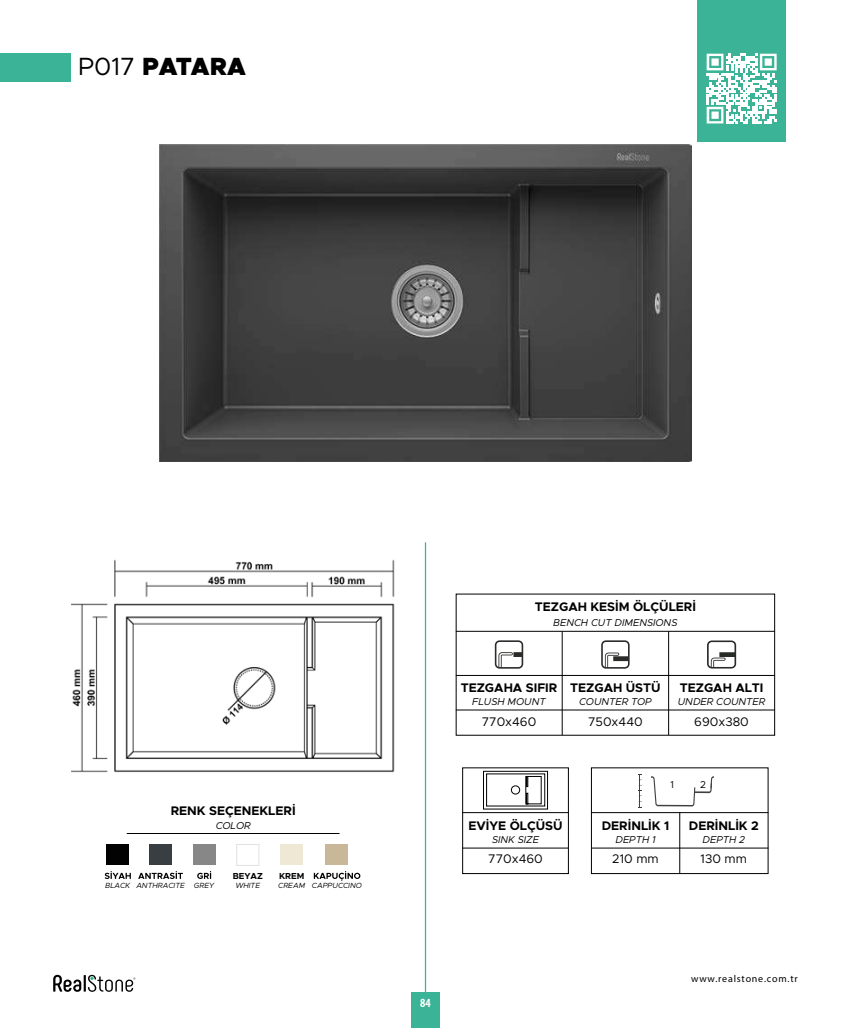
<style>
.page{position:relative;width:851px;height:1028px;background:#fff}
.page>*{position:absolute;margin:0;border:0;box-sizing:border-box;transform-origin:0 0}
.t1{font:900 25px "Metropolis";color:#000}
.t2{font:700 12.5px "Metropolis";color:#000}
.t3{font:12.5px "Metropolis";color:#000}
.t4{font:700 condensed 12.5px "Myriad Pro";color:#fff}
.t5{font:italic 10px "Metropolis";color:#000}
.t6{font:10px "Myriad Pro";letter-spacing:.08em;color:#000}
.t7{font:10px "Metropolis";color:#000}
.t8{font:700 8.75px "Metropolis";color:#000}
.t9{font:italic 7.5px "Metropolis";color:#000}
.s1{font-weight:400}
</style>
<div class="page">
<svg style="left:53px;top:974px;width:82px;height:17px"></svg>
<div style="left:411px;top:992px;width:28px;height:36px;background:#3ab396"></div>
<svg style="left:651px;top:776px;width:62px;height:30px"></svg>
<div style="left:0;top:53px;width:71px;height:28px;background:#3ab396"></div>
<hr style="left:425px;top:542px;width:1px;height:450px;background:#3ab396">
<svg style="left:105px;top:871px;width:26px;height:8px"></svg>
<svg style="left:138px;top:871px;width:45px;height:8px"></svg>
<svg style="left:197px;top:871px;width:14px;height:8px"></svg>
<div style="left:280px;top:844px;width:23px;height:21px;background:#efe8d4"></div>
<div style="left:236px;top:844px;width:23px;height:22px;background:#fff;border:1px solid #e1e1e1"></div>
<div style="left:193px;top:844px;width:22px;height:21px;background:#878787"></div>
<div style="left:149px;top:844px;width:23px;height:21px;background:#393e42"></div>
<div style="left:107px;top:844px;width:22px;height:21px;background:#020203"></div>
<svg style="left:314px;top:871px;width:46px;height:9px"></svg>
<div style="left:326px;top:844px;width:22px;height:21px;background:#c9b799"></div>
<hr style="left:127px;top:833px;width:212px;height:1px;background:#000">
<hr style="left:462px;top:848px;width:106px;height:1px;background:#000">
<hr style="left:462px;top:812px;width:106px;height:1px;background:#000">
<div style="left:462px;top:767px;width:106px;height:107px;border:1px solid #000"></div>
<hr style="left:561px;top:631px;width:1px;height:104px;background:#000">
<hr style="left:668px;top:631px;width:1px;height:104px;background:#000">
<hr style="left:456px;top:709px;width:318px;height:1px;background:#000">
<hr style="left:456px;top:675px;width:318px;height:1px;background:#000">
<hr style="left:456px;top:631px;width:318px;height:1px;background:#000">
<svg style="left:601px;top:640px;width:28px;height:28px"></svg>
<svg style="left:494px;top:640px;width:29px;height:28px"></svg>
<svg style="left:707px;top:640px;width:29px;height:28px"></svg>
<img style="left:72px;top:559px;width:322px;height:214px">
<img style="left:159px;top:144px;width:532px;height:318px">
<svg style="left:483px;top:770px;width:65px;height:39px"></svg>
<hr style="left:679px;top:812px;width:1px;height:61px;background:#000">
<div style="left:591px;top:767px;width:177px;height:107px;border:1px solid #000"></div>
<hr style="left:591px;top:848px;width:177px;height:1px;background:#000">
<hr style="left:591px;top:812px;width:177px;height:1px;background:#000">
<svg style="left:638px;top:774px;width:4px;height:33px"></svg>
<div style="left:697px;top:0;width:88px;height:142px;background:#3ab396"></div>
<svg style="left:706px;top:54px;width:70px;height:70px"></svg>
<h1 class="t1" style="left:78px;top:50px;width:169px"><span class="s1">P017</span> PATARA</h1>
<p class="t2" style="left:171px;top:802px;width:126px">RENK SEÇENEKLERİ</p>
<p class="t5" style="left:216px;top:819px;width:36px">COLOR</p>
<p class="t9" style="left:105px;top:880px;width:110px">BLACK ANTHRACITE GREY</p>
<p class="t8" style="left:233px;top:870px;width:32px">BEYAZ</p>
<p class="t9" style="left:235px;top:880px;width:26px">WHITE</p>
<p class="t8" style="left:279px;top:870px;width:27px">KREM</p>
<p class="t9" style="left:278px;top:880px;width:85px">CREAM CAPPUCCINO</p>
<p class="t2" style="left:534px;top:599px;width:163px">TEZGAH KESİM ÖLÇÜLERİ</p>
<p class="t5" style="left:553px;top:616px;width:126px">BENCH CUT DIMENSIONS</p>
<p class="t2" style="left:460px;top:680px;width:98px">TEZGAHA SIFIR</p>
<p class="t3" style="left:481px;top:714px;width:56px">770x460</p>
<p class="t5" style="left:472px;top:695px;width:75px">FLUSH MOUNT</p>
<p class="t2" style="left:570px;top:680px;width:92px">TEZGAH ÜSTÜ</p>
<p class="t3" style="left:588px;top:714px;width:56px">750x440</p>
<p class="t2" style="left:679px;top:680px;width:85px">TEZGAH ALTI</p>
<p class="t3" style="left:694px;top:714px;width:56px">690x380</p>
<p class="t5" style="left:579px;top:695px;width:74px">COUNTER TOP</p>
<p class="t5" style="left:677px;top:695px;width:89px">UNDER COUNTER</p>
<p class="t2" style="left:468px;top:817px;width:96px">EVİYE ÖLÇÜSÜ</p>
<p class="t3" style="left:488px;top:851px;width:56px">770x460</p>
<p class="t5" style="left:492px;top:833px;width:48px">SINK SIZE</p>
<p class="t7" style="left:670px;top:778px;width:5px">1</p>
<p class="t7" style="left:700px;top:778px;width:7px">2</p>
<p class="t2" style="left:601px;top:817px;width:69px">DERİNLİK 1</p>
<p class="t3" style="left:612px;top:851px;width:48px">210 mm</p>
<p class="t2" style="left:688px;top:817px;width:71px">DERİNLİK 2</p>
<p class="t3" style="left:700px;top:851px;width:48px">130 mm</p>
<p class="t5" style="left:615px;top:833px;width:42px">DEPTH 1</p>
<p class="t5" style="left:702px;top:833px;width:44px">DEPTH 2</p>
<p class="t4" style="left:420px;top:995px;width:12px">84</p>
<p class="t6" style="left:691px;top:972px;width:108px">www.realstone.com.tr</p>
</div>
